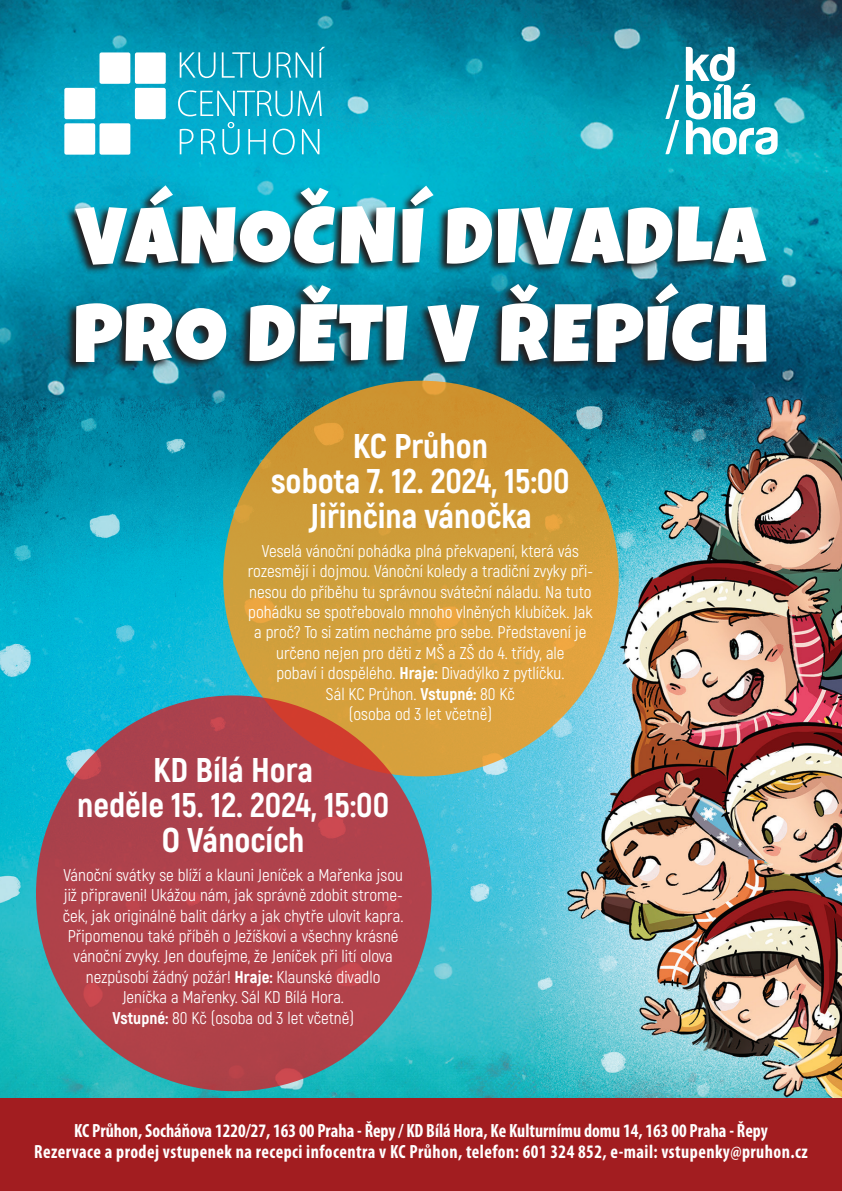
<style>
.page{position:relative;width:842px;height:1191px;background:#fff}
.page>*{position:absolute;margin:0;border:0;box-sizing:border-box;transform-origin:0 0}
.t1{font:81.2px/97.4px "Luckiest Guy";letter-spacing:.03em;color:#fff}
.t2{font:800 34.3px/35px "Akrobat";color:#fff;text-align:center}
.t3{font:700 condensed 19.2px/20.6px "Myriad Pro";letter-spacing:.02em;color:#fff;text-align:center;scale:.94 1}
.t4{font:17px/20.4px "Akrobat";color:#fff;text-align:center}
.s1{font-weight:800}
</style>
<div class="page">
<img style="left:0;top:0;width:842px;height:1098px">
<div style="left:0;top:1098px;width:842px;height:93px;background:#a21d20"></div>
<div style="left:100px;top:52px;width:30px;height:32px;background:#fff;border-radius:2px"></div>
<div style="left:135px;top:88px;width:31px;height:31px;background:#fff;border-radius:2px"></div>
<div style="left:135px;top:52px;width:31px;height:32px;background:#fff;border-radius:2px"></div>
<div style="left:100px;top:123px;width:30px;height:32px;background:#fff;border-radius:2px"></div>
<div style="left:64px;top:88px;width:31px;height:31px;background:#fff;border-radius:2px"></div>
<div style="left:64px;top:123px;width:31px;height:32px;background:#fff;border-radius:2px"></div>
<svg style="left:180px;top:52px;width:35px;height:26px"></svg>
<svg style="left:222px;top:52px;width:48px;height:26px"></svg>
<svg style="left:277px;top:52px;width:36px;height:26px"></svg>
<svg style="left:319px;top:47px;width:6px;height:31px"></svg>
<svg style="left:178px;top:90px;width:144px;height:26px;background:#35b8d2"></svg>
<svg style="left:180px;top:129px;width:13px;height:25px"></svg>
<svg style="left:201px;top:129px;width:15px;height:25px"></svg>
<svg style="left:222px;top:122px;width:18px;height:33px"></svg>
<svg style="left:248px;top:129px;width:18px;height:25px"></svg>
<svg style="left:273px;top:129px;width:22px;height:26px"></svg>
<svg style="left:302px;top:129px;width:17px;height:25px"></svg>
<svg style="left:665px;top:47px;width:113px;height:108px"></svg>
<svg style="left:64px;top:184px;width:704px;height:189px;background:#106173"></svg>
<svg style="left:223px;top:381px;width:396px;height:395px;background:#d29c38"></svg>
<div style="left:36px;top:695px;width:396px;height:396px;background:#b0424c;border-radius:50%"></div>
<h1 class="t1" style="left:74px;top:189px;width:696px">VÁNOČNÍ DIVADLA<br>PRO DĚTI V ŘEPÍCH</h1>
<h2 class="t2" style="left:271px;top:428px;width:300px">KC Průhon<br>sobota 7. 12. 2024, 15:00<br>Jiřinčina vánočka</h2>
<p class="t4" style="left:248px;top:540px;width:347px">Veselá vánoční pohádka plná překvapení, která vás rozesmějí i dojmou. Vánoční koledy a tradiční zvyky při&shy;nesou do příběhu tu správnou sváteční náladu. Na tuto pohádku se spotřebovalo mnoho vlněných klubíček. Jak a proč? To si zatím necháme pro sebe. Představení je určeno nejen pro děti z MŠ a ZŠ do 4. třídy, ale<br>pobaví i dospělého. <span class="s1">Hraje:</span> Divadýlko z pytlíčku.<br>Sál KC Průhon. <span class="s1">Vstupné:</span> 80 Kč<br>(osoba od 3 let včetně)</p>
<h2 class="t2" style="left:77px;top:752px;width:313px">KD Bílá Hora<br>neděle 15. 12. 2024, 15:00<br>O Vánocích</h2>
<p class="t4" style="left:63px;top:864px;width:342px">Vánoční svátky se blíží a klauni Jeníček a Mařenka jsou již připraveni! Ukážou nám, jak správně zdobit strome&shy;ček, jak originálně balit dárky a jak chytře ulovit kapra.<br>Připomenou také příběh o Ježíškovi a všechny krásné vánoční zvyky. Jen doufejme, že Jeníček při lití olova nezpůsobí žádný požár! <span class="s1">Hraje:</span> Klaunské divadlo Jeníčka a Mařenky. Sál KD Bílá Hora.<br><span class="s1">Vstupné:</span> 80 Kč (osoba od 3 let včetně)</p>
<p class="t3" style="left:34px;top:1120px;width:824px">KC Průhon, Socháňova 1220/27, 163 00 Praha - Řepy / KD Bílá Hora, Ke Kulturnímu domu 14, 163 00 Praha - Řepy<br>Rezervace a prodej vstupenek na recepci infocentra v KC Průhon, telefon: 601 324 852, e-mail: vstupenky@pruhon.cz</p>
</div>
